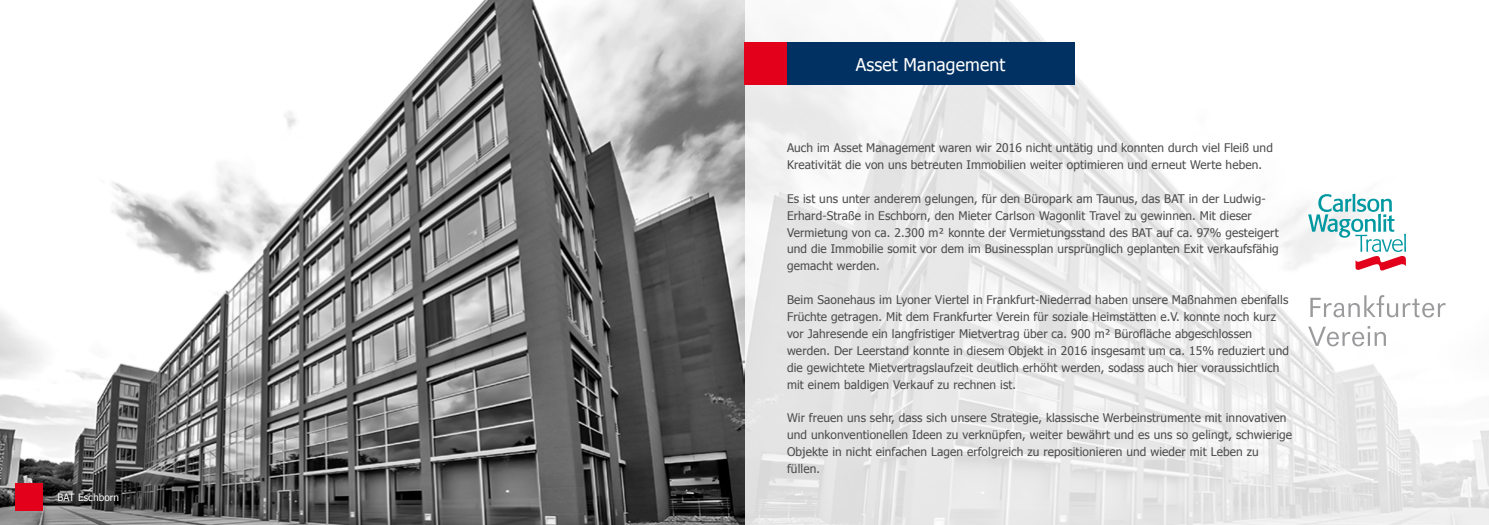
<style>
.page{position:relative;width:1489px;height:525px;background:#fff}
.page>*{position:absolute;margin:0;border:0;box-sizing:border-box;transform-origin:0 0}
.t1{font:17.5px "Tahoma";letter-spacing:.01em;color:#fff}
.t2{font:11.88px/16.9px "Tahoma";letter-spacing:.01em;color:#4b4b4d}
.t3{font:10px "Tahoma";letter-spacing:.01em;color:#fff}
</style>
<div class="page">
<img style="left:0;top:0;width:1488px;height:524px">
<div style="left:787px;top:43px;width:287px;height:42px;background:#003162"></div>
<div style="left:744px;top:43px;width:43px;height:42px;background:#e2001a"></div>
<div style="left:15px;top:483px;width:28px;height:27px;background:#e2001a"></div>
<svg style="left:1307px;top:193px;width:98px;height:77px"></svg>
<svg style="left:1310px;top:295px;width:135px;height:22px"></svg>
<svg style="left:1307px;top:326px;width:78px;height:20px"></svg>
<p class="t3" style="left:57px;top:490px;width:63px">BAT Eschborn</p>
<h1 class="t1" style="left:855px;top:52px;width:151px">Asset Management</h1>
<p class="t2" style="left:787px;top:139px;width:487px">Auch im Asset Management waren wir 2016 nicht untätig und konnten durch viel Fleiß und<br>Kreativität die von uns betreuten Immobilien weiter optimieren und erneut Werte heben.</p>
<p class="t2" style="left:787px;top:189px;width:493px">Es ist uns unter anderem gelungen, für den Büropark am Taunus, das BAT in der Ludwig-Erhard-Straße in Eschborn, den Mieter Carlson Wagonlit Travel zu gewinnen. Mit dieser Vermietung von ca. 2.300 m² konnte der Vermietungsstand des BAT auf ca. 97% gesteigert und die Immobilie somit vor dem im Businessplan ursprünglich geplanten Exit verkaufsfähig gemacht werden.</p>
<p class="t2" style="left:787px;top:290px;width:503px">Beim Saonehaus im Lyoner Viertel in Frankfurt-Niederrad haben unsere Maßnahmen ebenfalls Früchte getragen. Mit dem Frankfurter Verein für soziale Heimstätten e.V. konnte noch kurz vor Jahresende ein langfristiger Mietvertrag über ca. 900 m² Bürofläche abgeschlossen werden. Der Leerstand konnte in diesem Objekt in 2016 insgesamt um ca. 15% reduziert und die gewichtete Mietvertragslaufzeit deutlich erhöht werden, sodass auch hier voraussichtlich mit einem baldigen Verkauf zu rechnen ist.</p>
<p class="t2" style="left:787px;top:409px;width:506px">Wir freuen uns sehr, dass sich unsere Strategie, klassische Werbeinstrumente mit innovativen und unkonventionellen Ideen zu verknüpfen, weiter bewährt und es uns so gelingt, schwierige Objekte in nicht einfachen Lagen erfolgreich zu repositionieren und wieder mit Leben zu füllen.</p>
</div>
